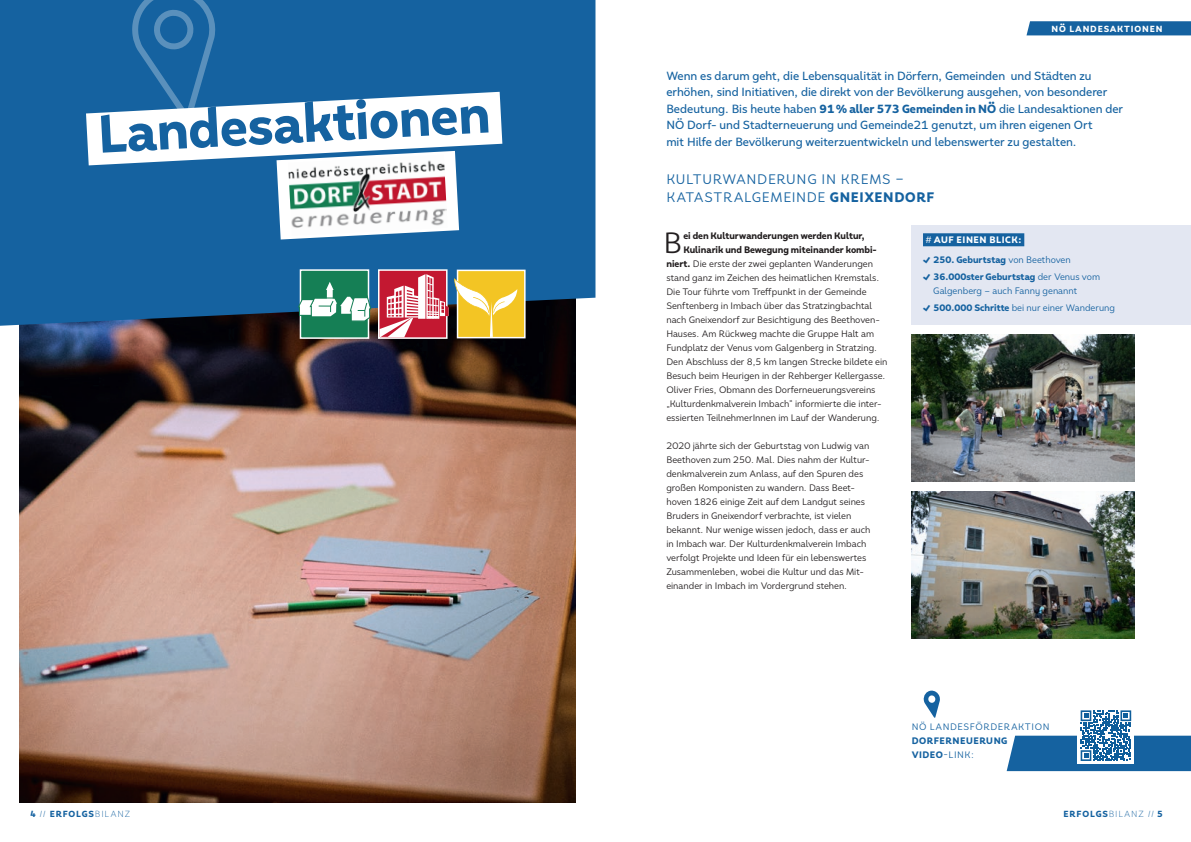
<style>
.page{position:relative;width:1191px;height:842px;background:#fff}
.page>*{position:absolute;margin:0;border:0;box-sizing:border-box;transform-origin:0 0}
.t1{font:900 54px "Faible";color:#1562a0}
.t2{font:29.6px "Faible";color:#231f20}
.t3{font:14px/18px "Faible";letter-spacing:.045em;color:#1562a0}
.t4{font:500 12px/16.5px "Faible";color:#1562a0}
.t5{font:9.5px/14px "Faible";color:#231f20}
.t6{font:9.5px/14px "Faible";color:#1562a0}
.t7{font:900 9.5px "Faible";color:#231f20}
.t8{font:900 9.5px "Faible";color:#1562a0}
.t9{font:900 9.5px/14px "Faible";letter-spacing:.05em;color:#1562a0}
.t10{font:9.5px "Faible";letter-spacing:.06em;color:#1562a0}
.t11{font:900 9.5px "Faible";letter-spacing:.055em;color:#fff}
.t12{font:900 9px "Faible";letter-spacing:.1em;color:#1562a0}
.t13{font:900 9px "Faible";letter-spacing:.1em;color:#fff}
.s1{font-weight:900}
.s2{font-weight:400}
.s3{font-weight:300}
</style>
<div class="page">
<img style="left:20px;top:326px;width:555px;height:476px">
<div style="left:0;top:0;width:595px;height:326px;background:#1562a0"></div>
<svg style="left:131px;top:0;width:88px;height:63px"></svg>
<svg style="left:33px;top:63px;width:522px;height:131px"></svg>
<svg style="left:298px;top:269px;width:73px;height:71px"></svg>
<svg style="left:377px;top:269px;width:71px;height:71px"></svg>
<svg style="left:1026px;top:21px;width:165px;height:14px"></svg>
<img style="left:911px;top:334px;width:223px;height:147px">
<img style="left:911px;top:491px;width:223px;height:148px">
<svg style="left:1006px;top:710px;width:185px;height:61px"></svg>
<svg style="left:923px;top:690px;width:17px;height:28px"></svg>
<svg style="left:276px;top:151px;width:183px;height:88px"></svg>
<img style="left:288px;top:155px;width:159px;height:81px">
<svg style="left:454px;top:269px;width:72px;height:70px"></svg>
<div style="left:911px;top:225px;width:280px;height:99px;background:#e3e7f2"></div>
<div style="left:923px;top:233px;width:101px;height:13px;background:#1562a0"></div>
<h1 class="t1" style="left:96px;top:97px;width:394px;rotate:-3deg">Landesaktionen</h1>
<p class="t13" style="left:1051px;top:22px;width:113px">NÖ LANDESAKTIONEN</p>
<p class="t4" style="left:666px;top:67px;width:458px">Wenn es darum geht, die Lebensqualität in Dörfern, Gemeinden und Städten zu erhöhen, sind Initiativen, die direkt von der Bevölkerung ausgehen, von besonderer Bedeutung. Bis heute haben <span class="s1">91% aller 573 Gemeinden in NÖ</span> die Landesaktionen der NÖ Dorf- und Stadterneuerung und Gemeinde21 genutzt, um ihren eigenen Ort<br>mit Hilfe der Bevölkerung weiterzuentwickeln und lebenswerter zu gestalten.</p>
<h3 class="t3" style="left:666px;top:170px;width:269px">KULTURWANDERUNG IN KREMS –<br>KATASTRALGEMEINDE <span class="s1">GNEIXENDORF</span></h3>
<h2 class="t2" style="left:663px;top:224px;width:20px">B</h2>
<p class="t7" style="left:683px;top:229px;width:183px">ei den Kulturwanderungen werden Kultur,</p>
<p class="t7" style="left:683px;top:243px;width:195px">Kulinarik und Bewegung miteinander kombi-</p>
<p class="t5" style="left:666px;top:256px;width:208px"><span class="s1">niert.</span> Die erste der zwei geplanten Wanderungen</p>
<p class="t5" style="left:666px;top:270px;width:214px">stand ganz im Zeichen des heimatlichen Kremstals.</p>
<p class="t5" style="left:666px;top:284px;width:202px">Die Tour führte vom Treffpunkt in der Gemeinde</p>
<p class="t5" style="left:666px;top:298px;width:207px">Senftenberg in Imbach über das Stratzingbachtal</p>
<p class="t5" style="left:666px;top:312px;width:215px">nach Gneixendorf zur Besichtigung des Beethoven-</p>
<p class="t5" style="left:666px;top:326px;width:209px">Hauses. Am Rückweg machte die Gruppe Halt am</p>
<p class="t5" style="left:666px;top:340px;width:212px">Fundplatz der Venus vom Galgenberg in Stratzing.</p>
<p class="t5" style="left:666px;top:354px;width:222px">Den Abschluss der 8,5 km langen Strecke bildete ein</p>
<p class="t5" style="left:666px;top:368px;width:220px">Besuch beim Heurigen in der Rehberger Kellergasse.</p>
<p class="t5" style="left:666px;top:382px;width:211px">Oliver Fries, Obmann des Dorferneuerungsvereins</p>
<p class="t5" style="left:666px;top:396px;width:217px">„Kulturdenkmalverein Imbach“ informierte die inter-</p>
<p class="t5" style="left:666px;top:410px;width:215px">essierten TeilnehmerInnen im Lauf der Wanderung.</p>
<p class="t5" style="left:666px;top:438px;width:206px">2020 jährte sich der Geburtstag von Ludwig van Beethoven zum 250. Mal. Dies nahm der Kultur&shy;denkmalverein zum Anlass, auf den Spuren des großen Komponisten zu wandern. Dass Beet&shy;hoven 1826 einige Zeit auf dem Landgut seines Bruders in Gneixendorf verbrachte, ist vielen bekannt. Nur wenige wissen jedoch, dass er auch in Imbach war. Der Kulturdenkmalverein Imbach verfolgt Projekte und Ideen für ein lebenswertes Zusammenleben, wobei die Kultur und das Mit&shy;einander in Imbach im Vordergrund stehen.</p>
<p class="t11" style="left:925px;top:233px;width:98px"><span class="s2">#</span> AUF EINEN BLICK:</p>
<p class="t8" style="left:923px;top:253px;width:149px">□ 250. Geburtstag <span class="s2">von Beethoven</span></p>
<p class="t6" style="left:933px;top:269px;width:168px;text-indent:-10px">□ <span class="s1">36.000ster Geburtstag</span> der Venus vom<br>Galgenberg – auch Fanny genannt</p>
<p class="t6" style="left:923px;top:300px;width:193px">□ <span class="s1">500.000 Schritte</span> bei nur einer Wanderung</p>
<p class="t10" style="left:911px;top:721px;width:139px">NÖ LANDESFÖRDERAKTION</p>
<p class="t9" style="left:911px;top:734px;width:97px">DORFERNEUERUNG<br>VIDEO<span class="s2">-LINK:</span></p>
<p class="t12" style="left:30px;top:808px;width:101px">4 <span class="s3">//</span> ERFOLGS<span class="s3">BILANZ</span></p>
<p class="t12" style="left:1063px;top:808px;width:100px">ERFOLGS<span class="s3">BILANZ //</span> 5</p>
</div>
